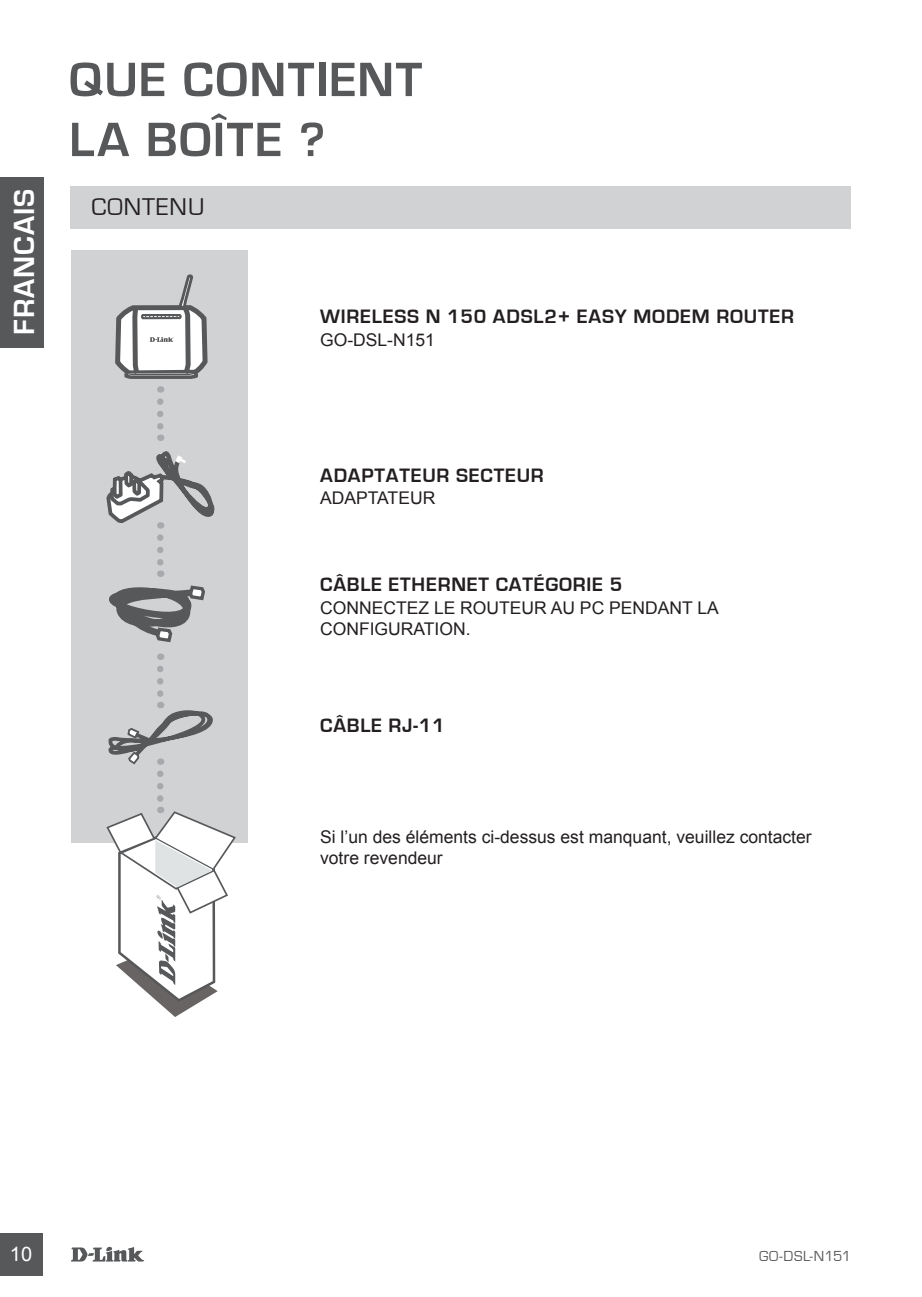
<style>
.page{position:relative;width:922px;height:1297px;background:#fff}
.page>*{position:absolute;margin:0;border:0;box-sizing:border-box;transform-origin:0 0}
.t1{font:700 50px/60px "Eurostile";letter-spacing:.03em;color:#57585a}
.t2{font:700 30px "Eurostile";letter-spacing:.035em;color:#fff}
.t3{font:25px "Eurostile";letter-spacing:.04em;color:#231f20}
.t4{font:700 20px "Eurostile";letter-spacing:.04em;color:#231f20}
.t5{font:20px "Arial";color:#fff}
.t6{font:17.5px/21px "Arial";color:#231f20}
.t7{font:15px "Eurostile";letter-spacing:.025em;color:#57585a}
</style>
<div class="page">
<svg style="left:71px;top:1247px;width:59px;height:14px"></svg>
<div style="left:0;top:1233px;width:43px;height:43px;background:#57585a"></div>
<div style="left:0;top:177px;width:43px;height:170px;background:#57585a"></div>
<div style="left:71px;top:187px;width:779px;height:42px;background:#d1d2d4"></div>
<div style="left:71px;top:251px;width:176px;height:592px;background:#d1d2d4"></div>
<svg style="left:106px;top:817px;width:130px;height:189px"></svg>
<svg style="left:106px;top:471px;width:109px;height:291px"></svg>
<svg style="left:130px;top:398px;width:63px;height:864px"></svg>
<svg style="left:115px;top:274px;width:93px;height:119px"></svg>
<h2 class="t2" style="left:8px;top:335px;width:147px;rotate:-90deg">FRANCAIS</h2>
<h1 class="t1" style="left:69px;top:50px;width:354px">QUE CONTIENT<br>LA BOÎTE ?</h1>
<h3 class="t3" style="left:92px;top:193px;width:114px">CONTENU</h3>
<p class="t4" style="left:320px;top:306px;width:33px">WIRELESS</p>
<p class="t4" style="left:425px;top:306px;width:177px">N 150 ADSL2+ EASY</p>
<p class="t4" style="left:633px;top:306px;width:34px">MODEM</p>
<p class="t4" style="left:716px;top:306px;width:28px">ROUTER</p>
<p class="t6" style="left:320px;top:329px;width:116px">GO-DSL-N151</p>
<p class="t4" style="left:320px;top:465px;width:225px">ADAPTATEUR SECTEUR</p>
<p class="t6" style="left:320px;top:488px;width:117px">ADAPTATEUR</p>
<p class="t4" style="left:320px;top:574px;width:303px">CÂBLE ETHERNET CATÉGORIE 5</p>
<p class="t6" style="left:320px;top:597px;width:400px">CONNECTEZ LE ROUTEUR AU PC PENDANT LA<br>CONFIGURATION.</p>
<p class="t4" style="left:320px;top:714px;width:14px">CÂBLE</p>
<p class="t4" style="left:388px;top:714px;width:57px">RJ-11</p>
<p class="t6" style="left:320px;top:827px;width:493px">Si l’un des éléments ci-dessus est manquant, veuillez contacter votre revendeur</p>
<p class="t5" style="left:10px;top:1241px;width:24px">10</p>
<p class="t7" style="left:759px;top:1248px;width:93px">GO-DSL-N151</p>
</div>
